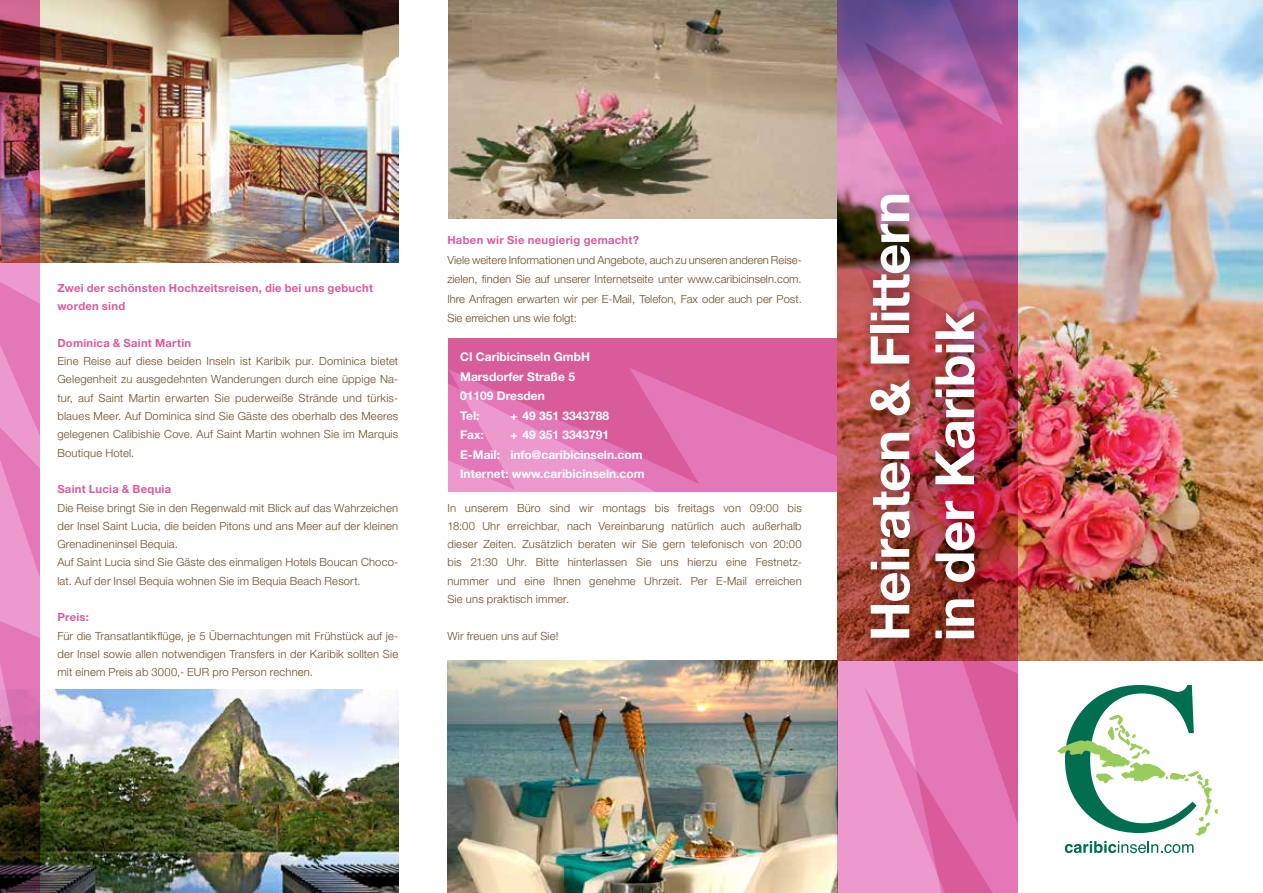
<style>
.page{position:relative;width:1263px;height:893px;background:#fff}
.page>*{position:absolute;margin:0;border:0;box-sizing:border-box;transform-origin:0 0}
.t1{font:700 54px/64.8px "Helvetica Neue LT Std";letter-spacing:-.02em;color:#fff}
.t2{font:700 12px/19.5px "Helvetica Neue LT Std";color:#fff}
.t3{font:300 11.25px/18.3px "Helvetica Neue LT Std";letter-spacing:.015em;color:#6c4d23;text-align:justify}
.t4{font:700 11.25px/18.3px "Helvetica Neue LT Std";letter-spacing:.02em;color:#d95c9a}
</style>
<div class="page">
<svg style="left:448px;top:338px;width:390px;height:153px;background:#df6daa"></svg>
<img style="left:448px;top:660px;width:390px;height:233px">
<img style="left:40px;top:689px;width:358px;height:204px">
<img style="left:448px;top:0;width:390px;height:219px">
<img style="left:40px;top:0;width:358px;height:262px">
<img style="left:1018px;top:0;width:245px;height:660px">
<svg style="left:1057px;top:685px;width:161px;height:168px"></svg>
<svg style="left:838px;top:0;width:180px;height:893px;background:#c26695"></svg>
<div style="left:859px;top:183px;width:132px;height:472px;background:#000;opacity:.4"></div>
<img style="left:0;top:0;width:40px;height:893px">
<p class="t4" style="left:57px;top:278px;width:317px">Zwei der schönsten Hochzeitsreisen, die bei uns gebucht worden sind</p>
<p class="t4" style="left:57px;top:333px;width:135px">Dominica &amp; Saint Martin</p>
<p class="t3" style="left:57px;top:352px;width:342px">Eine Reise auf diese beiden Inseln ist Karibik pur. Dominica bietet Gelegenheit zu ausgedehnten Wanderungen durch eine üppige Na&shy;tur, auf Saint Martin erwarten Sie puderweiße Strände und türkis&shy;blaues Meer. Auf Dominica sind Sie Gäste des oberhalb des Meeres gelegenen Calibishie Cove. Auf Saint Martin wohnen Sie im Marquis Boutique Hotel.</p>
<p class="t4" style="left:57px;top:480px;width:115px">Saint Lucia &amp; Bequia</p>
<p class="t3" style="left:57px;top:498px;width:342px;text-align:left">Die Reise bringt Sie in den Regenwald mit Blick auf das Wahrzeichen der Insel Saint Lucia, die beiden Pitons und ans Meer auf der kleinen Grenadineninsel Bequia.<br>Auf Saint Lucia sind Sie Gäste des einmaligen Hotels Boucan Choco&shy;lat. Auf der Insel Bequia wohnen Sie im Bequia Beach Resort.</p>
<p class="t4" style="left:57px;top:608px;width:33px">Preis:</p>
<p class="t3" style="left:57px;top:626px;width:342px">Für die Transatlantikflüge, je 5 Übernachtungen mit Frühstück auf je&shy;der Insel sowie allen notwendigen Transfers in der Karibik sollten Sie mit einem Preis ab 3000,- EUR pro Person rechnen.</p>
<p class="t4" style="left:447px;top:231px;width:193px">Haben wir Sie neugierig gemacht?</p>
<p class="t3" style="left:447px;top:250px;width:356px;line-height:19.5px">Viele weitere Informationen und Angebote, auch zu unseren anderen Reise&shy;zielen, finden Sie auf unserer Internetseite unter www.caribicinseln.com.<br>Ihre Anfragen erwarten wir per E-Mail, Telefon, Fax oder auch per Post.<br>Sie erreichen uns wie folgt:</p>
<p class="t2" style="left:460px;top:347px;width:131px">CI Caribicinseln GmbH<br>Marsdorfer Straße 5<br>01109 Dresden<br>Tel:</p>
<p class="t2" style="left:510px;top:405px;width:100px">+ 49 351 3343788</p>
<p class="t2" style="left:460px;top:425px;width:186px;text-indent:50px">+ 49 351 3343791<br>E-Mail: info@caribicinseln.com<br>Internet: www.caribicinseln.com</p>
<p class="t3" style="left:447px;top:498px;width:356px">In unserem Büro sind wir montags bis freitags von 09:00 bis 18:00 Uhr erreichbar, nach Vereinbarung natürlich auch außerhalb dieser Zeiten. Zusätzlich beraten wir Sie gern telefonisch von 20:00 bis 21:30 Uhr. Bitte hinterlassen Sie uns hierzu eine Festnetz&shy;nummer und eine Ihnen genehme Uhrzeit. Per E-Mail erreichen Sie uns praktisch immer.</p>
<p class="t3" style="left:447px;top:626px;width:113px">Wir freuen uns auf Sie!</p>
<p class="t2" style="left:460px;top:425px;width:25px">Fax:</p>
<h1 class="t1" style="left:856px;top:641px;width:451px;rotate:-90deg">Heiraten &amp; Flittern in der Karibik</h1>
</div>
